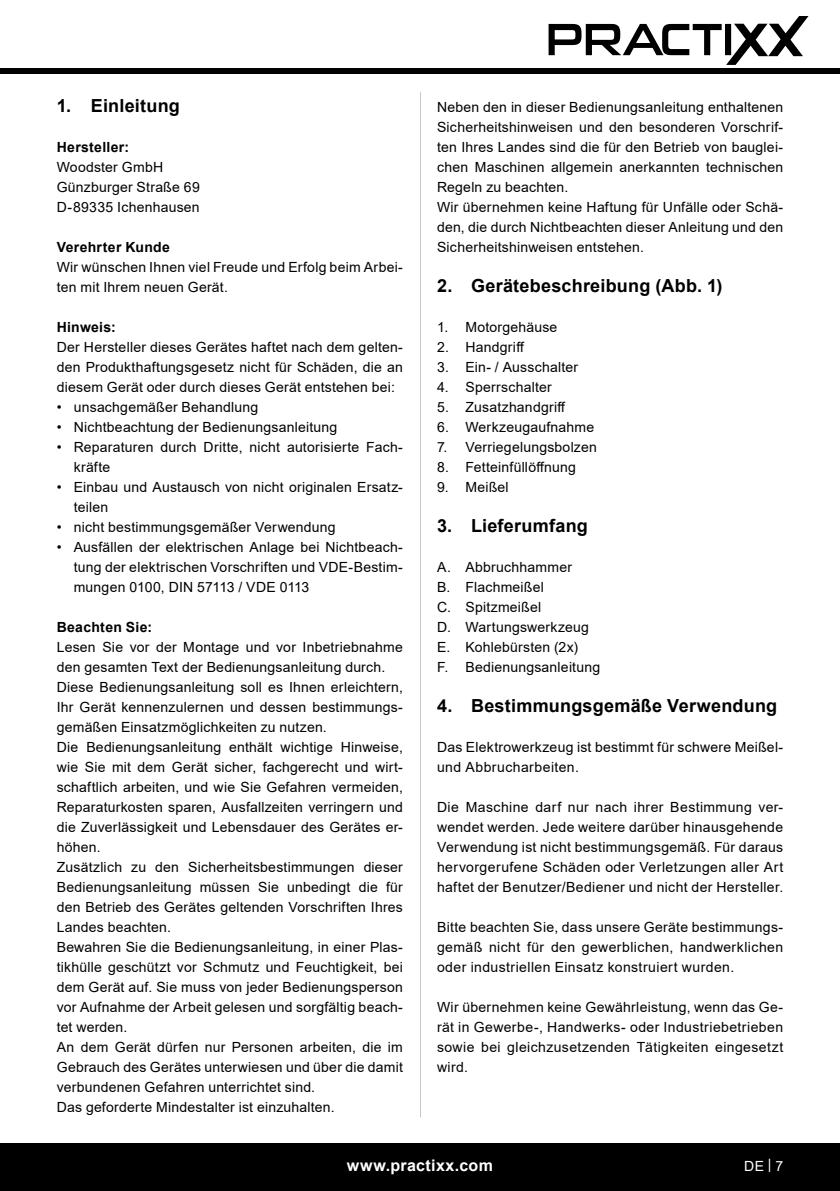
<style>
.page{position:relative;width:840px;height:1191px;background:#fff}
.page>*{position:absolute;margin:0;border:0;box-sizing:border-box;transform-origin:0 0}
.t1{font:700 18px "Arial";letter-spacing:.015em;color:#000}
.t2{font:700 16px "Arial";letter-spacing:.02em;color:#fff}
.t3{font:14px/20px "Arial";letter-spacing:.015em;color:#000;text-align:justify}
.Grundtext_Bold{font:700 14px "Arial";letter-spacing:.02em;color:#000}
.t4{font:14px "Arial";color:#fff}
</style>
<div class="page">
<div style="left:0;top:1143px;width:839px;height:48px;background:#000"></div>
<svg style="left:548px;top:16px;width:260px;height:49px"></svg>
<div style="left:0;top:68px;width:839px;height:6px;background:#020202"></div>
<hr style="left:420px;top:92px;width:1px;height:1025px;background:#c7c7c7">
<p class="t1" style="left:57px;top:93px;width:125px">1. Einleitung</p>
<p class="Grundtext_Bold" style="left:57px;top:137px;width:74px">Hersteller:</p>
<p class="t3" style="left:57px;top:157px;width:108px">Woodster GmbH</p>
<p class="t3" style="left:57px;top:177px;width:144px">Günzburger Straße 69</p>
<p class="t3" style="left:57px;top:197px;width:144px">D-89335 Ichenhausen</p>
<p class="Grundtext_Bold" style="left:57px;top:237px;width:115px">Verehrter Kunde</p>
<p class="t3" style="left:57px;top:257px;width:347px">Wir wünschen Ihnen viel Freude und Erfolg beim Arbei&shy;ten mit Ihrem neuen Gerät.</p>
<p class="Grundtext_Bold" style="left:57px;top:317px;width:61px">Hinweis:</p>
<p class="t3" style="left:57px;top:337px;width:347px">Der Hersteller dieses Gerätes haftet nach dem gelten&shy;den Produkthaftungsgesetz nicht für Schäden, die an diesem Gerät oder durch dieses Gerät entstehen bei:</p>
<p class="t3" style="left:57px;top:397px;width:203px">• unsachgemäßer Behandlung</p>
<p class="t3" style="left:57px;top:417px;width:282px">• Nichtbeachtung der Bedienungsanleitung</p>
<p class="t3" style="left:74px;top:437px;width:330px;text-indent:-17px">• Reparaturen durch Dritte, nicht autorisierte Fach&shy;kräfte</p>
<p class="t3" style="left:74px;top:477px;width:330px;text-indent:-17px">• Einbau und Austausch von nicht originalen Ersatz&shy;teilen</p>
<p class="t3" style="left:57px;top:517px;width:280px">• nicht bestimmungsgemäßer Verwendung</p>
<p class="t3" style="left:74px;top:537px;width:330px;text-indent:-17px">• Ausfällen der elektrischen Anlage bei Nichtbeach&shy;tung der elektrischen Vorschriften und VDE-Bestim&shy;mungen 0100, DIN 57113 / VDE 0113</p>
<p class="Grundtext_Bold" style="left:57px;top:617px;width:97px">Beachten Sie:</p>
<p class="t3" style="left:57px;top:637px;width:347px">Lesen Sie vor der Montage und vor Inbetriebnahme den gesamten Text der Bedienungsanleitung durch.</p>
<p class="t3" style="left:57px;top:677px;width:347px">Diese Bedienungsanleitung soll es Ihnen erleichtern, Ihr Gerät kennenzulernen und dessen bestimmungs&shy;gemäßen Einsatzmöglichkeiten zu nutzen.</p>
<p class="t3" style="left:57px;top:737px;width:347px">Die Bedienungsanleitung enthält wichtige Hinweise, wie Sie mit dem Gerät sicher, fachgerecht und wirt&shy;schaftlich arbeiten, und wie Sie Gefahren vermeiden, Reparaturkosten sparen, Ausfallzeiten verringern und die Zuverlässigkeit und Lebensdauer des Gerätes er&shy;höhen.</p>
<p class="t3" style="left:57px;top:857px;width:347px">Zusätzlich zu den Sicherheitsbestimmungen dieser Bedienungsanleitung müssen Sie unbedingt die für den Betrieb des Gerätes geltenden Vorschriften Ihres Landes beachten.</p>
<p class="t3" style="left:57px;top:937px;width:347px">Bewahren Sie die Bedienungsanleitung, in einer Plas&shy;tikhülle geschützt vor Schmutz und Feuchtigkeit, bei dem Gerät auf. Sie muss von jeder Bedienungsperson vor Aufnahme der Arbeit gelesen und sorgfältig beach&shy;tet werden.</p>
<p class="t3" style="left:57px;top:1037px;width:347px">An dem Gerät dürfen nur Personen arbeiten, die im Gebrauch des Gerätes unterwiesen und über die damit verbundenen Gefahren unterrichtet sind.</p>
<p class="t3" style="left:57px;top:1097px;width:279px">Das geforderte Mindestalter ist einzuhalten.</p>
<p class="t3" style="left:437px;top:97px;width:347px">Neben den in dieser Bedienungsanleitung enthaltenen Sicherheitshinweisen und den besonderen Vorschrif&shy;ten Ihres Landes sind die für den Betrieb von bauglei&shy;chen Maschinen allgemein anerkannten technischen Regeln zu beachten.</p>
<p class="t3" style="left:437px;top:197px;width:347px">Wir übernehmen keine Haftung für Unfälle oder Schä&shy;den, die durch Nichtbeachten dieser Anleitung und den Sicherheitshinweisen entstehen.</p>
<p class="t1" style="left:437px;top:273px;width:287px">2. Gerätebeschreibung (Abb. 1)</p>
<p class="t3" style="left:437px;top:317px;width:122px">1. Motorgehäuse</p>
<p class="t3" style="left:437px;top:337px;width:89px">2. Handgriff</p>
<p class="t3" style="left:437px;top:357px;width:142px">3. Ein- / Ausschalter</p>
<p class="t3" style="left:437px;top:377px;width:116px">4. Sperrschalter</p>
<p class="t3" style="left:437px;top:397px;width:130px">5. Zusatzhandgriff</p>
<p class="t3" style="left:437px;top:417px;width:159px">6. Werkzeugaufnahme</p>
<p class="t3" style="left:437px;top:437px;width:161px">7. Verriegelungsbolzen</p>
<p class="t3" style="left:437px;top:457px;width:140px">8. Fetteinfüllöffnung</p>
<p class="t3" style="left:437px;top:477px;width:73px">9. Meißel</p>
<p class="t1" style="left:437px;top:513px;width:152px">3. Lieferumfang</p>
<p class="t3" style="left:437px;top:557px;width:136px">A. Abbruchhammer</p>
<p class="t3" style="left:437px;top:577px;width:108px">B. Flachmeißel</p>
<p class="t3" style="left:437px;top:597px;width:106px">C. Spitzmeißel</p>
<p class="t3" style="left:437px;top:617px;width:153px">D. Wartungswerkzeug</p>
<p class="t3" style="left:437px;top:637px;width:143px">E. Kohlebürsten (2x)</p>
<p class="t3" style="left:437px;top:657px;width:164px">F. Bedienungsanleitung</p>
<p class="t1" style="left:437px;top:693px;width:341px">4. Bestimmungsgemäße Verwendung</p>
<p class="t3" style="left:437px;top:737px;width:347px">Das Elektrowerkzeug ist bestimmt für schwere Meißel&shy;und Abbrucharbeiten.</p>
<p class="t3" style="left:437px;top:797px;width:347px">Die Maschine darf nur nach ihrer Bestimmung ver&shy;wendet werden. Jede weitere darüber hinausgehende Verwendung ist nicht bestimmungsgemäß. Für daraus hervorgerufene Schäden oder Verletzungen aller Art haftet der Benutzer/Bediener und nicht der Hersteller.</p>
<p class="t3" style="left:437px;top:917px;width:347px">Bitte beachten Sie, dass unsere Geräte bestimmungs&shy;gemäß nicht für den gewerblichen, handwerklichen oder industriellen Einsatz konstruiert wurden.</p>
<p class="t3" style="left:437px;top:997px;width:347px">Wir übernehmen keine Gewährleistung, wenn das Ge&shy;rät in Gewerbe-, Handwerks- oder Industriebetrieben sowie bei gleichzusetzenden Tätigkeiten eingesetzt wird.</p>
<p class="t2" style="left:347px;top:1154px;width:147px">www.practixx.com</p>
<p class="t4" style="left:743px;top:1156px;width:40px">DE | 7</p>
</div>
